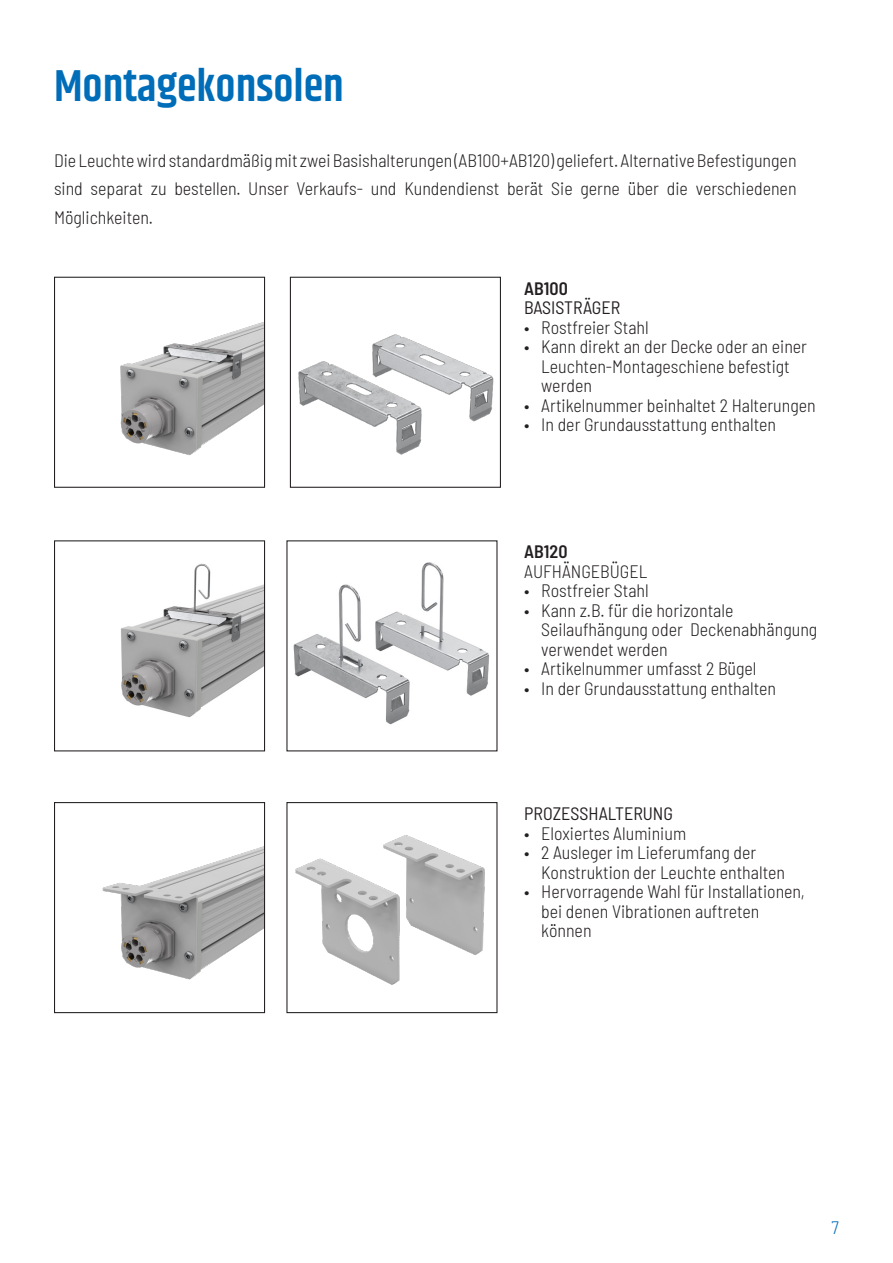
<style>
.page{position:relative;width:893px;height:1263px;background:#fff}
.page>*{position:absolute;margin:0;border:0;box-sizing:border-box;transform-origin:0 0}
.t1{font:600 45px "Khand";color:#006db8}
.t2{font:300 semi-condensed 18px/19.5px "Barlow";color:#231f20}
.t3{font:semi-condensed 18px "Barlow";color:#231f20}
.t4{font:600 semi-condensed 18px "Barlow";color:#231f20}
.t5{font:300 semi-condensed 18px "Barlow";color:#006db8}
</style>
<div class="page">
<img style="left:102px;top:846px;width:161px;height:134px">
<div style="left:54px;top:802px;width:211px;height:211px;border:1px solid #231f20"></div>
<img style="left:295px;top:835px;width:190px;height:150px">
<div style="left:286px;top:802px;width:211px;height:211px;border:1px solid #231f20"></div>
<img style="left:120px;top:322px;width:143px;height:134px">
<div style="left:54px;top:277px;width:211px;height:211px;border:1px solid #231f20"></div>
<img style="left:298px;top:334px;width:196px;height:121px">
<div style="left:290px;top:277px;width:211px;height:211px;border:1px solid #231f20"></div>
<img style="left:121px;top:563px;width:142px;height:155px">
<div style="left:54px;top:540px;width:211px;height:211px;border:1px solid #231f20"></div>
<img style="left:293px;top:562px;width:197px;height:163px">
<p class="t1" style="left:54px;top:56px;width:291px">Montagekonsolen</p>
<p class="t2" style="left:54px;top:144px;width:744px;line-height:28.5px;text-align:justify">Die Leuchte wird standardmäßig mit zwei Basishalterungen (AB100+AB120) geliefert. Alternative Befestigungen sind separat zu bestellen. Unser Verkaufs- und Kundendienst berät Sie gerne über die verschiedenen Möglichkeiten.</p>
<p class="t4" style="left:524px;top:275px;width:45px">AB100</p>
<p class="t3" style="left:524px;top:295px;width:98px">BASISTRÄGER</p>
<p class="t2" style="left:524px;top:316px;width:126px">• Rostfreier Stahl</p>
<p class="t2" style="left:541px;top:336px;width:267px;text-indent:-17px">• Kann direkt an der Decke oder an einer<br>Leuchten-Montageschiene befestigt werden</p>
<p class="t2" style="left:524px;top:394px;width:293px">• Artikelnummer beinhaltet 2 Halterungen</p>
<p class="t2" style="left:524px;top:414px;width:253px">• In der Grundausstattung enthalten</p>
<p class="t4" style="left:524px;top:539px;width:45px">AB120</p>
<p class="t2" style="left:524px;top:560px;width:125px">AUFHÄNGEBÜGEL</p>
<p class="t2" style="left:524px;top:580px;width:126px">• Rostfreier Stahl</p>
<p class="t2" style="left:541px;top:599px;width:278px;text-indent:-17px">• Kann z.B. für die horizontale<br>Seilaufhängung oder Deckenabhängung verwendet werden</p>
<p class="t2" style="left:524px;top:658px;width:234px">• Artikelnummer umfasst 2 Bügel</p>
<p class="t2" style="left:524px;top:677px;width:253px">• In der Grundausstattung enthalten</p>
<p class="t3" style="left:524px;top:801px;width:150px">PROZESSHALTERUNG</p>
<p class="t2" style="left:524px;top:822px;width:163px">• Eloxiertes Aluminium</p>
<p class="t2" style="left:541px;top:841px;width:245px;text-indent:-17px">• 2 Ausleger im Lieferumfang der<br>Konstruktion der Leuchte enthalten</p>
<p class="t2" style="left:541px;top:880px;width:265px;text-indent:-17px">• Hervorragende Wahl für Installationen, bei denen Vibrationen auftreten können</p>
<p class="t5" style="left:832px;top:1214px;width:9px">7</p>
</div>
